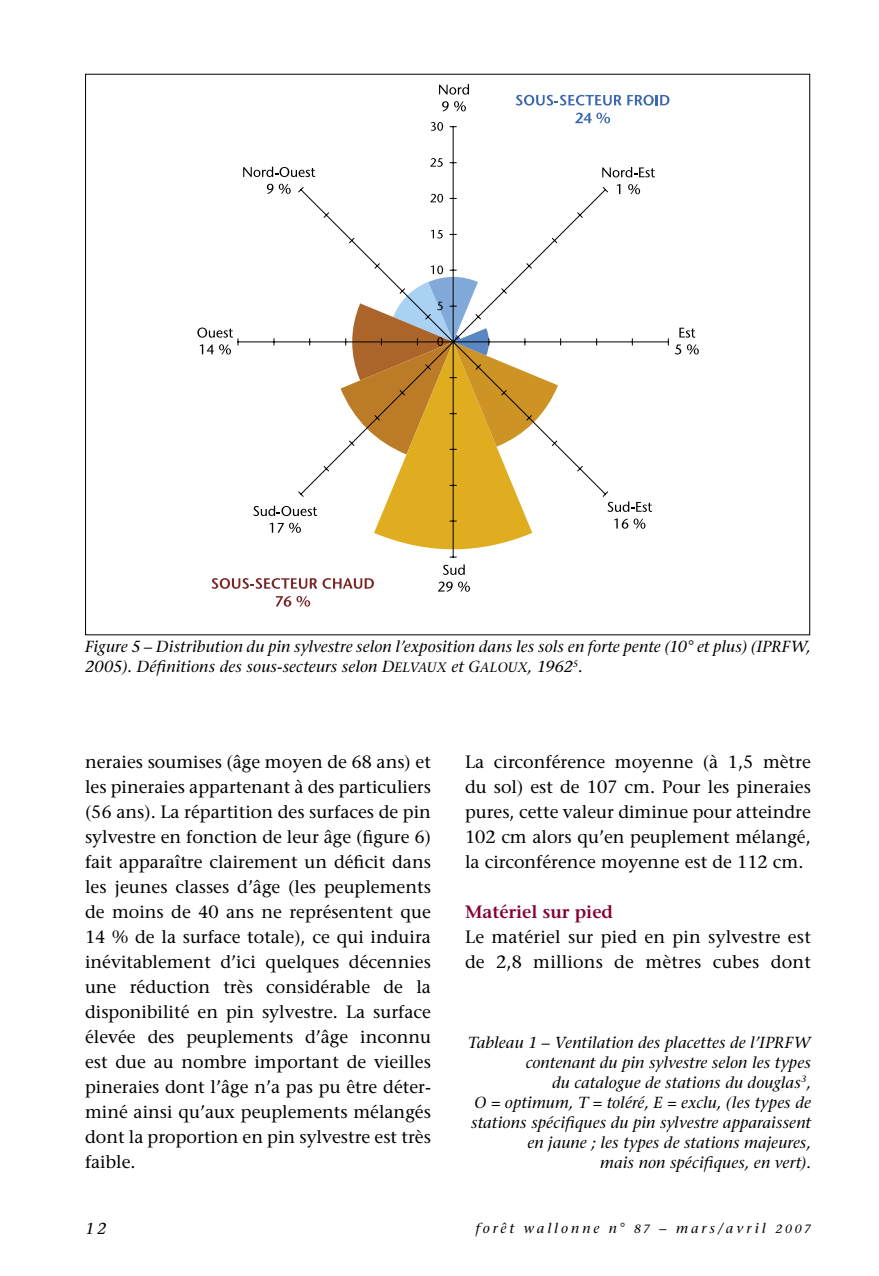
<style>
.page{position:relative;width:879px;height:1276px;background:#fff}
.page>*{position:absolute;margin:0;border:0;box-sizing:border-box;transform-origin:0 0}
.t1{font:17.8px/25px "Stone Serif";color:#000;text-align:justify}
.t2{font:600 17.8px "Stone Serif";color:#850035}
.t3{font:italic 16px/20px "Stone Serif";letter-spacing:.01em;color:#000}
.t4{font:italic 14px "Stone Serif";letter-spacing:.215em;color:#000}
.s1{font-size:13.6px}
.s2{font-size:12px}
</style>
<div class="page">
<svg style="left:439px;top:84px;width:30px;height:11px"></svg>
<svg style="left:442px;top:101px;width:24px;height:10px"></svg>
<svg style="left:443px;top:564px;width:22px;height:11px"></svg>
<svg style="left:438px;top:581px;width:32px;height:11px"></svg>
<svg style="left:679px;top:328px;width:16px;height:10px"></svg>
<svg style="left:675px;top:344px;width:6px;height:10px"></svg>
<svg style="left:687px;top:344px;width:12px;height:10px"></svg>
<svg style="left:197px;top:327px;width:36px;height:11px"></svg>
<svg style="left:200px;top:344px;width:31px;height:10px"></svg>
<svg style="left:516px;top:95px;width:105px;height:11px"></svg>
<svg style="left:627px;top:95px;width:42px;height:11px"></svg>
<svg style="left:575px;top:113px;width:35px;height:10px"></svg>
<svg style="left:212px;top:578px;width:162px;height:11px"></svg>
<svg style="left:276px;top:596px;width:34px;height:10px"></svg>
<svg style="left:237px;top:126px;width:432px;height:432px"></svg>
<svg style="left:340px;top:265px;width:218px;height:290px"></svg>
<svg style="left:437px;top:265px;width:6px;height:9px"></svg>
<svg style="left:431px;top:230px;width:12px;height:8px"></svg>
<svg style="left:430px;top:194px;width:12px;height:8px"></svg>
<svg style="left:437px;top:194px;width:6px;height:8px"></svg>
<svg style="left:430px;top:158px;width:13px;height:9px"></svg>
<svg style="left:431px;top:122px;width:11px;height:9px"></svg>
<svg style="left:437px;top:122px;width:6px;height:9px"></svg>
<p class="t3" style="left:85px;top:636px;width:727px">Figure 5 – Distribution du pin sylvestre selon l’exposition dans les sols en forte pente (10° et plus) (IPRFW,<br>2005). Définitions des sous-secteurs selon D<span class="s1">ELVAUX</span> et G<span class="s1">ALOUX</span>, 1962<sup>5</sup>.</p>
<p class="t1" style="left:85px;top:749px;width:347px">neraies soumises (âge moyen de 68 ans) et les pineraies appartenant à des particuliers (56 ans). La répartition des surfaces de pin sylvestre en fonction de leur âge (figure 6) fait apparaître clairement un déficit dans les jeunes classes d’âge (les peuplements de moins de 40 ans ne représentent que 14 % de la surface totale), ce qui induira inévitablement d’ici quelques décennies une réduction très considérable de la disponibilité en pin sylvestre. La surface élevée des peuplements d’âge inconnu est due au nombre important de vieilles pineraies dont l’âge n’a pas pu être déter&shy;miné ainsi qu’aux peuplements mélangés dont la proportion en pin sylvestre est très faible.</p>
<p class="t1" style="left:465px;top:749px;width:347px">La circonférence moyenne (à 1,5 mètre du sol) est de 107 cm. Pour les pineraies pures, cette valeur diminue pour atteindre 102 cm alors qu’en peuplement mélangé, la circonférence moyenne est de 112 cm.</p>
<p class="t2" style="left:465px;top:901px;width:150px">Matériel sur pied</p>
<p class="t1" style="left:465px;top:924px;width:347px">Le matériel sur pied en pin sylvestre est de 2,8 millions de mètres cubes dont</p>
<p class="t3" style="left:468px;top:1032px;width:344px;text-align:right">Tableau 1 – Ventilation des placettes de l’IPRFW contenant du pin sylvestre selon les types<br>du catalogue de stations du douglas<sup>3</sup>,<br>O = optimum, T = toléré, E = exclu, (les types de stations spécifiques du pin sylvestre apparaissent en jaune ; les types de stations majeures,<br>mais non spécifiques, en vert).</p>
<p class="t3" style="left:85px;top:1218px;width:23px">12</p>
<p class="t4" style="left:475px;top:1220px;width:337px">forêt wallonne n° <span class="s2">87</span> – mars/avril <span class="s2">2007</span></p>
</div>
